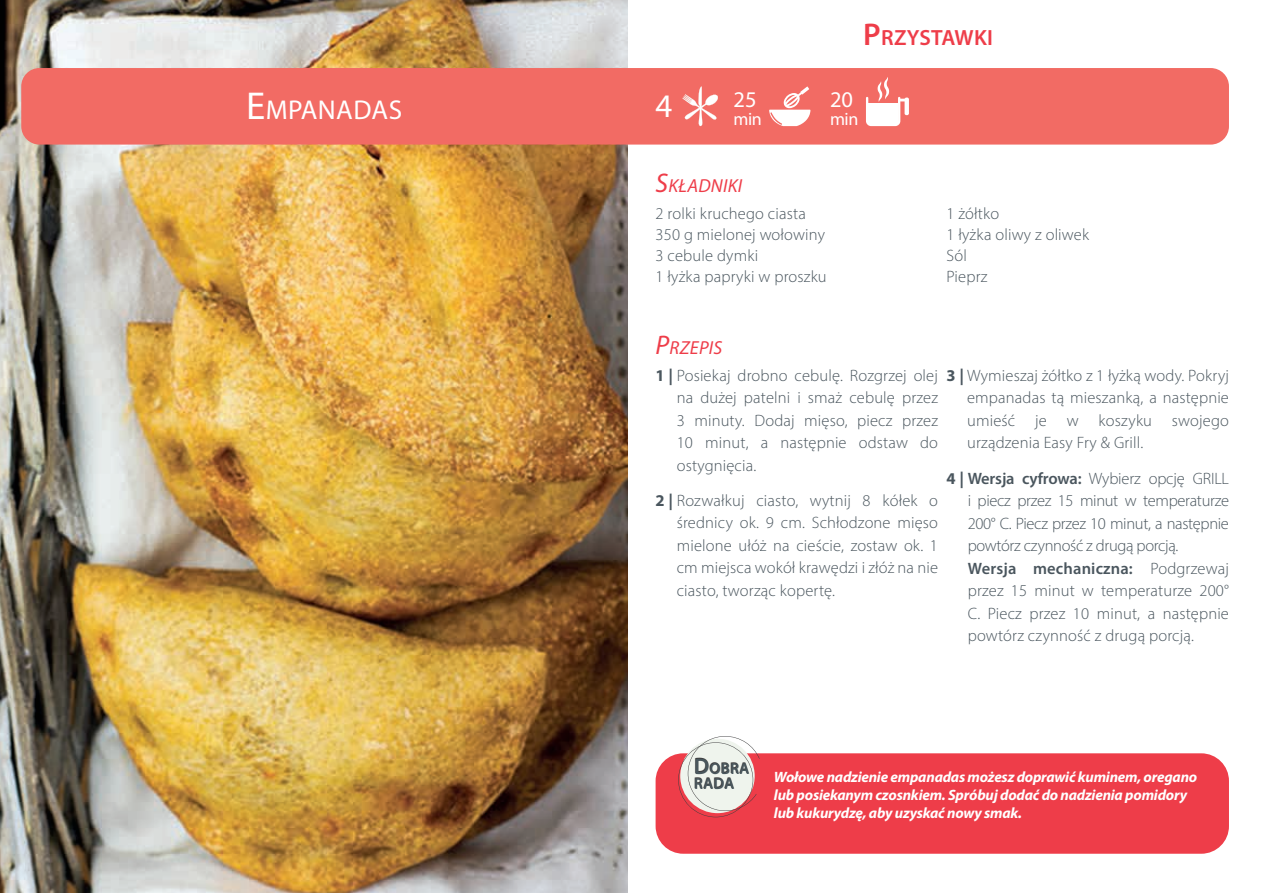
<style>
.page{position:relative;width:1263px;height:893px;background:#fff}
.page>*{position:absolute;margin:0;border:0;box-sizing:border-box;transform-origin:0 0}
.t1{font:33px "Myriad Pro";color:#fff}
.t2{font:27.3px "Myriad Pro";letter-spacing:.015em;color:#fff}
.t3{font:22.5px "Myriad Pro";color:#fff}
.t4{font:600 22.05px "Myriad Pro";letter-spacing:.015em;color:#ee3d49}
.t5{font:italic 18.9px "Myriad Pro";letter-spacing:.015em;color:#ee3d49}
.t6{font:18px "Myriad Pro";letter-spacing:-.025em;color:#fff}
.t7{font:300 16.5px/22.5px "Myriad Pro";letter-spacing:.01em;color:#4a565e;text-align:justify}
.t8{font:300 16.5px/22.5px "Myriad Pro";letter-spacing:-.01em;color:#4a565e}
.t9{font:600 15.75px/15px "Myriad Pro";letter-spacing:.015em;color:#4a585e}
.t10{font:italic 700 15px/18px "Myriad Pro";letter-spacing:-.015em;color:#fff}
.s1{font-size:39px}
.s2{font-size:27px}
.s3{font-size:31.5px}
.s4{font-weight:700}
.s5{font-weight:600}
.s6{font-size:22.5px}
</style>
<div class="page">
<img style="left:0;top:0;width:627px;height:893px">
<div style="left:21px;top:68px;width:1208px;height:77px;background:#f26b64;border-radius:18px"></div>
<div style="left:656px;top:753px;width:573px;height:101px;background:#ee3d49;border-radius:28px"></div>
<svg style="left:678px;top:736px;width:81px;height:81px"></svg>
<svg style="left:769px;top:86px;width:41px;height:40px"></svg>
<svg style="left:682px;top:87px;width:36px;height:39px"></svg>
<div style="left:904px;top:98px;width:5px;height:17px;background:#fff;border-radius:2px"></div>
<svg style="left:866px;top:77px;width:39px;height:49px"></svg>
<h2 class="t2" style="left:246px;top:93px;width:155px"><span class="s1">E</span>MPANADAS</h2>
<h1 class="t1" style="left:656px;top:86px;width:18px">4</h1>
<h3 class="t3" style="left:733px;top:86px;width:25px">25</h3>
<p class="t6" style="left:733px;top:108px;width:30px">min</p>
<p class="t5" style="left:656px;top:174px;width:88px"><span class="s2">S</span>KŁADNIKI</p>
<h3 class="t4" style="left:863px;top:23px;width:131px"><span class="s3">P</span>RZYSTAWKI</h3>
<h3 class="t3" style="left:830px;top:86px;width:25px">20</h3>
<p class="t6" style="left:830px;top:108px;width:30px">min</p>
<p class="t7" style="left:656px;top:203px;width:173px;line-height:21px;text-align:left">2 rolki kruchego ciasta<br>350 g mielonej wołowiny<br>3 cebule dymki<br>1 łyżka papryki w proszku</p>
<p class="t7" style="left:946px;top:203px;width:144px;line-height:21px;text-align:left">1 żółtko<br>1 łyżka oliwy z oliwek<br>Sól<br>Pieprz</p>
<p class="t5" style="left:656px;top:336px;width:68px"><span class="s2">P</span>RZEPIS</p>
<p class="t7" style="left:677px;top:364px;width:263px;text-indent:-21px"><span class="s4">1 |</span> Posiekaj drobno cebulę. Rozgrzej olej na dużej patelni i smaż cebulę przez 3 minuty. Dodaj mięso, piecz przez 10 minut, a następnie odstaw do ostygnięcia.</p>
<p class="t7" style="left:677px;top:489px;width:263px;text-indent:-21px"><span class="s4">2 |</span> Rozwałkuj ciasto, wytnij 8 kółek o średnicy ok. 9 cm. Schłodzone mięso mielone ułóż na cieście, zostaw ok. 1 cm miejsca wokół krawędzi i złóż na nie ciasto, tworząc kopertę.</p>
<p class="t7" style="left:967px;top:364px;width:263px;text-indent:-21px"><span class="s4">3 |</span> Wymieszaj żółtko z 1 łyżką wody. Pokryj empanadas tą mieszanką, a następnie umieść je w koszyku swojego urządzenia Easy Fry &amp; Grill.</p>
<p class="t8" style="left:968px;top:467px;width:263px;text-indent:-21px"><span class="s4">4 |</span> <span class="s5">Wersja cyfrowa:</span> Wybierz opcję GRILL i piecz przez 15 minut w temperaturze 200° C. Piecz przez 10 minut, a następnie powtórz czynność z drugą porcją.<br><span class="s5">Wersja mechaniczna:</span> Podgrzewaj przez 15 minut w temperaturze 200° C. Piecz przez 10 minut, a następnie powtórz czynność z drugą porcją.</p>
<p class="t9" style="left:694px;top:761px;width:57px"><span class="s6">D</span>OBRA<br>RADA</p>
<p class="t10" style="left:774px;top:767px;width:425px">Wołowe nadzienie empanadas możesz doprawić kuminem, oregano lub posiekanym czosnkiem. Spróbuj dodać do nadzienia pomidory lub kukurydzę, aby uzyskać nowy smak.</p>
</div>
